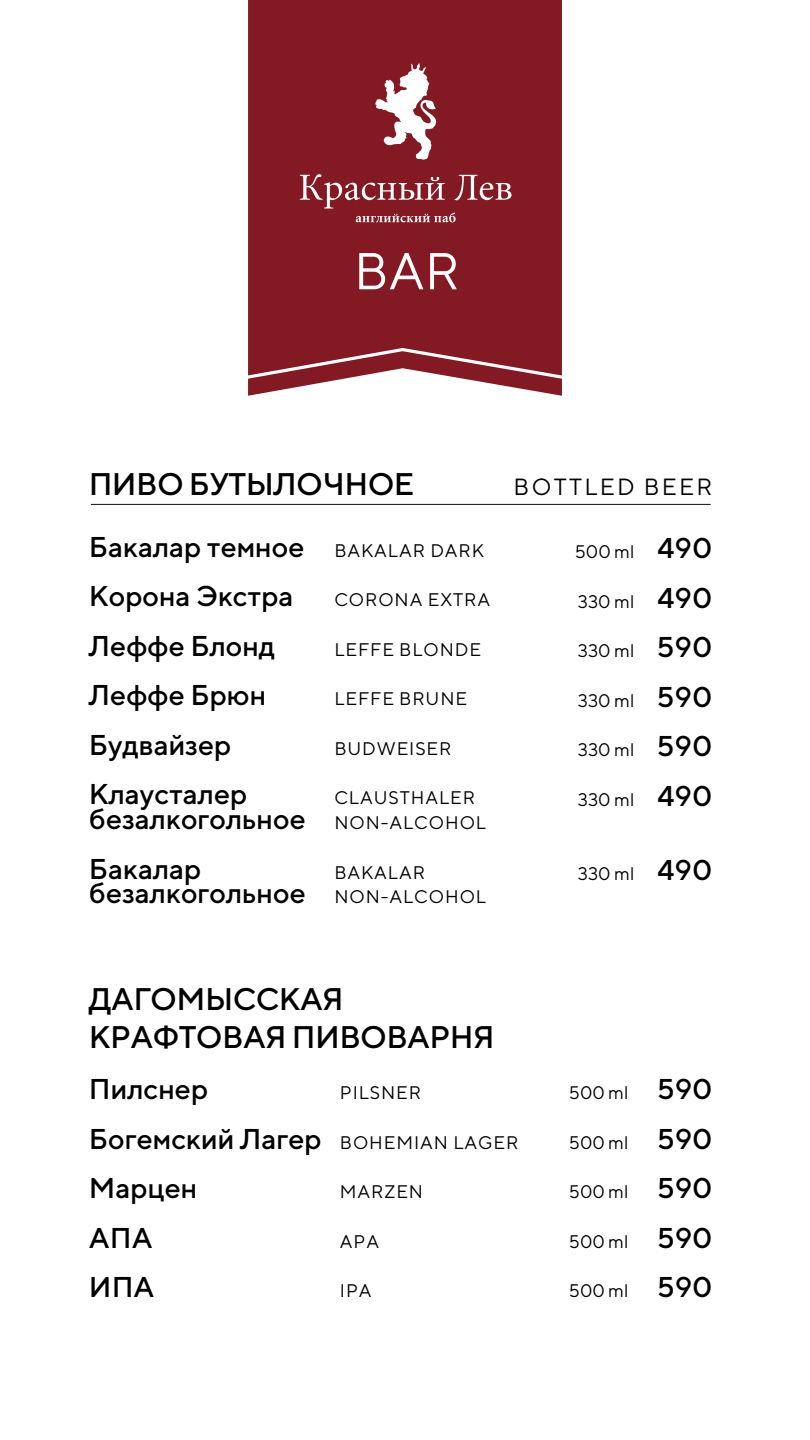
<style>
.page{position:relative;width:810px;height:1440px;background:#fff}
.page>*{position:absolute;margin:0;border:0;box-sizing:border-box;transform-origin:0 0}
.t1{font:51.75px "TT Norms";color:#fff}
.t2{font:500 31.2px/37.5px "TT Norms";letter-spacing:-.02em;color:#000}
.t3{font:500 28.65px/49.5px "TT Norms";color:#000}
.t4{font:23.4px "TT Norms";letter-spacing:.1em;color:#000}
.t5{font:18.23px/24.8px "TT Norms";letter-spacing:.05em;color:#000}
</style>
<div class="page">
<div style="left:248px;top:0;width:314px;height:396px;background:#831923"></div>
<svg style="left:248px;top:346px;width:314px;height:37px"></svg>
<svg style="left:375px;top:63px;width:61px;height:97px"></svg>
<svg style="left:300px;top:174px;width:212px;height:48px;background:#963d46"></svg>
<hr style="left:91px;top:504px;width:620px;height:1px;background:#1d1d1b">
<h1 class="t1" style="left:354px;top:239px;width:107px">BAR</h1>
<h2 class="t2" style="left:89px;top:464px;width:327px">ПИВО БУТЫЛОЧНОЕ</h2>
<p class="t4" style="left:514px;top:472px;width:200px">BOTTLED BEER</p>
<h3 class="t3" style="left:89px;top:521px;width:217px">Бакалар темное<br>Корона Экстра<br>Леффе Блонд<br>Леффе Брюн<br>Будвайзер<br>Клаусталер</h3>
<h3 class="t3" style="left:89px;top:794px;width:218px">безалкогольное<br>Бакалар</h3>
<h3 class="t3" style="left:89px;top:868px;width:218px">безалкогольное</h3>
<p class="t5" style="left:334px;top:538px;width:151px">BAKALAR DARK</p>
<p class="t5" style="left:334px;top:587px;width:157px">CORONA EXTRA</p>
<p class="t5" style="left:334px;top:637px;width:148px">LEFFE BLONDE</p>
<p class="t5" style="left:334px;top:686px;width:134px">LEFFE BRUNE</p>
<p class="t5" style="left:334px;top:736px;width:119px">BUDWEISER</p>
<p class="t5" style="left:334px;top:785px;width:153px">CLAUSTHALER<br>NON-ALCOHOL</p>
<p class="t5" style="left:334px;top:859px;width:153px">BAKALAR<br>NON-ALCOHOL</p>
<h2 class="t2" style="left:89px;top:980px;width:407px">ДАГОМЫССКАЯ<br>КРАФТОВАЯ ПИВОВАРНЯ</h2>
<h3 class="t3" style="left:89px;top:1064px;width:234px">Пилснер<br>Богемский Лагер<br>Марцен<br>АПА<br>ИПА</h3>
<p class="t5" style="left:340px;top:1080px;width:83px">PILSNER</p>
<p class="t5" style="left:340px;top:1130px;width:180px">BOHEMIAN LAGER</p>
<p class="t5" style="left:340px;top:1179px;width:85px">MARZEN</p>
<p class="t5" style="left:340px;top:1229px;width:41px">APA</p>
<p class="t5" style="left:340px;top:1278px;width:33px">IPA</p>
<p class="t5" style="left:575px;top:539px;width:61px">500 ml</p>
<p class="t5" style="left:578px;top:588px;width:58px">330 ml</p>
<p class="t5" style="left:578px;top:638px;width:58px">330 ml</p>
<p class="t5" style="left:578px;top:687px;width:58px">330 ml</p>
<p class="t5" style="left:578px;top:737px;width:58px">330 ml</p>
<p class="t5" style="left:578px;top:786px;width:58px">330 ml</p>
<p class="t5" style="left:578px;top:861px;width:58px">330 ml</p>
<h3 class="t3" style="left:657px;top:523px;width:57px;text-align:justify">490<br>490<br>590<br>590<br>590<br>490</h3>
<h3 class="t3" style="left:657px;top:844px;width:57px">490</h3>
<p class="t5" style="left:569px;top:1080px;width:61px">500 ml</p>
<p class="t5" style="left:569px;top:1130px;width:61px">500 ml</p>
<p class="t5" style="left:569px;top:1179px;width:61px">500 ml</p>
<p class="t5" style="left:569px;top:1229px;width:61px">500 ml</p>
<p class="t5" style="left:569px;top:1278px;width:61px">500 ml</p>
<h3 class="t3" style="left:657px;top:1064px;width:57px;text-align:justify">590<br>590<br>590<br>590<br>590</h3>
</div>
